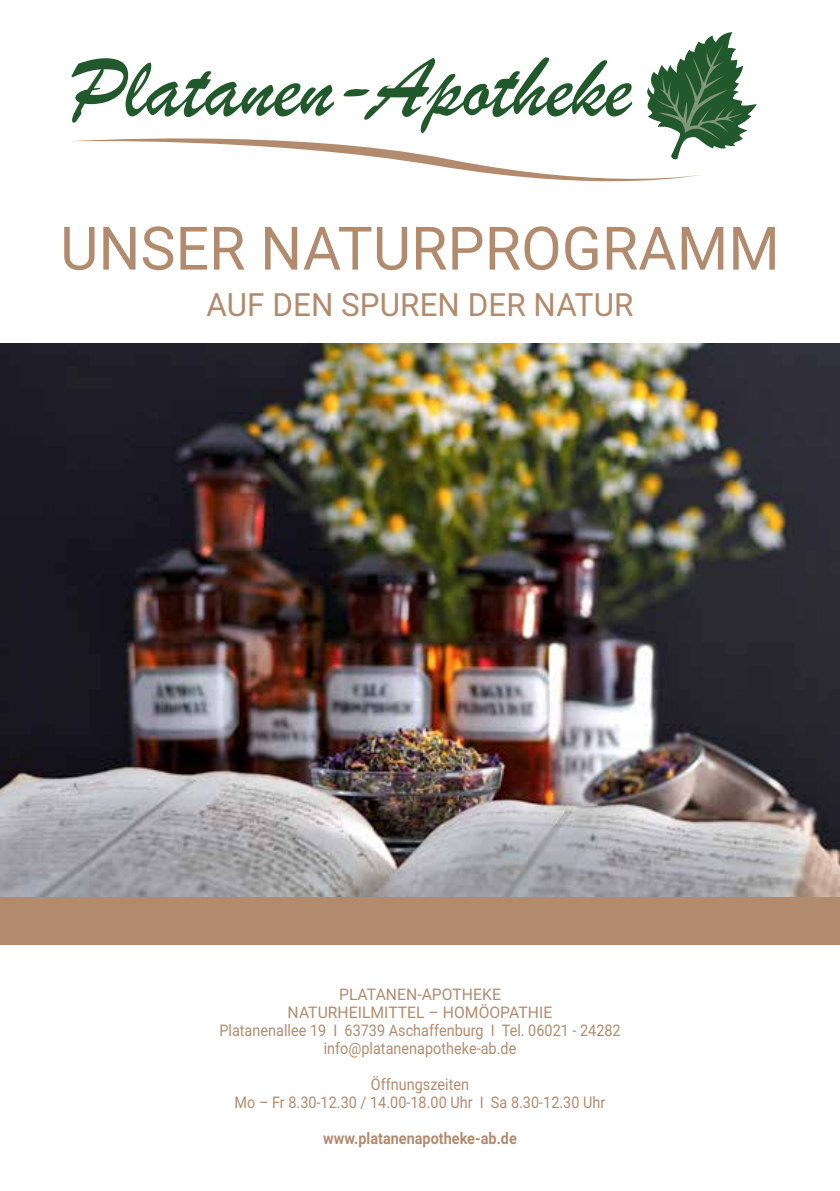
<style>
.page{position:relative;width:840px;height:1191px;background:#fff}
.page>*{position:absolute;margin:0;border:0;box-sizing:border-box;transform-origin:0 0}
.t1{font:89.6px "Brush Script";color:#21592d}
.t2{font:60px "Roboto";color:#b28b6f}
.t3{font:32px "Roboto";color:#b28b6f}
.t4{font:16px/18px "Roboto";color:#b28b6f;text-align:center}
.t5{font:16px/18px "Roboto";color:#b28b6f;text-align:center;scale:.9 1}
.t6{font:700 16px "Roboto";color:#b28b6f;scale:.9 1}
</style>
<div class="page">
<div style="left:0;top:891px;width:839px;height:54px;background:#b28b6f"></div>
<svg style="left:647px;top:32px;width:109px;height:117px"></svg>
<svg style="left:71px;top:128px;width:630px;height:54px"></svg>
<img style="left:0;top:344px;width:839px;height:552px">
<h1 class="t1" style="left:69px;top:29px;width:563px">Platanen-Apotheke</h1>
<h2 class="t2" style="left:60px;top:206px;width:720px">UNSER NATURPROGRAMM</h2>
<h3 class="t3" style="left:206px;top:282px;width:428px">AUF DEN SPUREN DER NATUR</h3>
<p class="t4" style="left:219px;top:984px;width:402px">PLATANEN-APOTHEKE<br>NATURHEILMITTEL – HOMÖOPATHIE<br>Platanenallee 19 I 63739 Aschaffenburg I Tel. 06021 - 24282 info@platanenapotheke-ab.de</p>
<p class="t5" style="left:234px;top:1074px;width:413px">Öffnungszeiten<br>Mo – Fr 8.30-12.30 / 14.00-18.00 Uhr I Sa 8.30-12.30 Uhr</p>
<p class="t6" style="left:323px;top:1127px;width:216px">www.platanenapotheke-ab.de</p>
</div>
